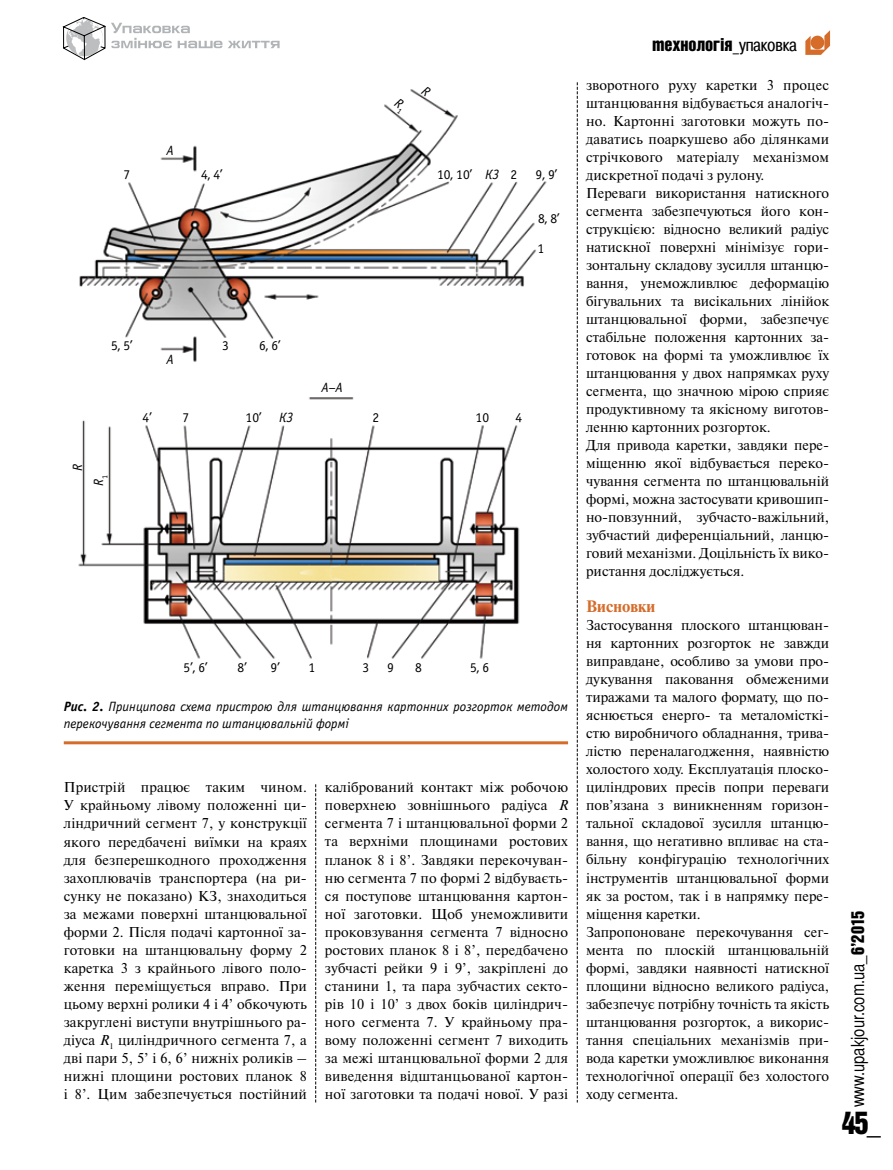
<style>
.page{position:relative;width:893px;height:1170px;background:#fff}
.page>*{position:absolute;margin:0;border:0;box-sizing:border-box;transform-origin:0 0}
.t1{font:31.5px "Bastion Kontrast Alt C";color:#000}
.t2{font:18px "Bastion C";color:#000}
.t3{font:18px "Bastion Kontrast Alt C";color:#000}
.t4{font:700 16.5px "Newton C";color:#d56c2a}
.t5{font:14.25px/18px "Newton C";color:#000}
.t6{font:italic 13.5px/16.5px "Officina Sans C";color:#000}
.t7{font:13.5px "Officina Sans C";color:#000}
.s1{font-weight:700}
.s2{font-style:italic}
.s3{font-family:"Pragmatica Cond C"}
.s4{font-family:"Bastion Kontrast Alt C"}
</style>
<div class="page">
<svg style="left:63px;top:17px;width:159px;height:43px"></svg>
<svg style="left:228px;top:41px;width:52px;height:7px"></svg>
<svg style="left:805px;top:30px;width:25px;height:25px"></svg>
<img style="left:78px;top:89px;width:469px;height:570px">
<hr style="left:64px;top:741px;width:504px;height:3px;background:#d56c2a">
<svg style="left:577px;top:82px;width:1px;height:1020px"></svg>
<svg style="left:315px;top:784px;width:1px;height:318px"></svg>
<svg style="left:421px;top:89px;width:10px;height:8px"></svg>
<svg style="left:394px;top:97px;width:10px;height:17px"></svg>
<p class="t6" style="left:167px;top:143px;width:9px">A</p>
<p class="t7" style="left:124px;top:167px;width:8px">7</p>
<p class="t7" style="left:201px;top:167px;width:23px">4, 4’</p>
<p class="t7" style="left:111px;top:338px;width:23px">5, 5’</p>
<p class="t6" style="left:167px;top:352px;width:9px">A</p>
<p class="t7" style="left:222px;top:338px;width:8px">3</p>
<p class="t7" style="left:259px;top:338px;width:23px">6, 6’</p>
<p class="t6" style="left:322px;top:380px;width:23px">A–A</p>
<p class="t7" style="left:437px;top:167px;width:37px">10, 10’</p>
<p class="t7" style="left:536px;top:167px;width:23px">9, 9’</p>
<p class="t7" style="left:538px;top:211px;width:23px">8, 8’</p>
<p class="t6" style="left:485px;top:167px;width:15px">КЗ</p>
<p class="t7" style="left:511px;top:167px;width:8px">2</p>
<p class="t7" style="left:538px;top:241px;width:8px">1</p>
<p class="t6" style="left:70px;top:471px;width:8px;rotate:-90deg">R</p>
<p class="t6" style="left:91px;top:485px;width:12px;rotate:-90deg">R<sub>1</sub></p>
<p class="t7" style="left:143px;top:410px;width:11px">4’</p>
<p class="t7" style="left:183px;top:410px;width:8px">7</p>
<p class="t7" style="left:246px;top:410px;width:17px">10’</p>
<p class="t7" style="left:516px;top:410px;width:8px">4</p>
<p class="t6" style="left:279px;top:409px;width:15px">КЗ</p>
<p class="t7" style="left:373px;top:410px;width:8px">2</p>
<p class="t7" style="left:476px;top:410px;width:15px">10</p>
<p class="t7" style="left:238px;top:660px;width:11px">8’</p>
<p class="t7" style="left:271px;top:660px;width:11px">9’</p>
<p class="t7" style="left:309px;top:660px;width:8px">1</p>
<p class="t7" style="left:363px;top:660px;width:8px">3</p>
<p class="t7" style="left:387px;top:660px;width:8px">9</p>
<p class="t7" style="left:415px;top:660px;width:8px">8</p>
<p class="t7" style="left:184px;top:660px;width:26px">5’, 6’</p>
<p class="t7" style="left:470px;top:660px;width:21px">5, 6</p>
<p class="t6" style="left:64px;top:699px;width:506px"><span class="s1">Рис. 2.</span> Принципова схема пристрою для штанцювання картонних розгорток методом перекочування сегмента по штанцювальній формі</p>
<p class="t5" style="left:64px;top:778px;width:245px;text-align:justify">Пристрій працює таким чином.<br>У крайньому лівому положенні ци&shy;ліндричний сегмент 7, у конструкції якого передбачені виїмки на краях для безперешкодного проходження захоплювачів транспортера (на ри&shy;сунку не показано) КЗ, знаходиться за межами поверхні штанцювальної форми 2. Після подачі картонної за&shy;готовки на штанцювальну форму 2 каретка 3 з крайнього лівого поло&shy;ження переміщується вправо. При цьому верхні ролики 4 і 4’ обкочують закруглені виступи внутрішнього ра&shy;діуса <span class="s2">R</span><sub>1</sub> циліндричного сегмента 7, а дві пари 5, 5’ і 6, 6’ нижніх роликів – нижні площини ростових планок 8 і 8’. Цим забезпечується постійний</p>
<p class="t5" style="left:325px;top:778px;width:245px">калібрований контакт між робочою поверхнею зовнішнього радіуса <span class="s2">R </span>сегмента 7 і штанцювальної форми 2 та верхніми площинами ростових планок 8 і 8’. Завдяки перекочуван&shy;ню сегмента 7 по формі 2 відбуваєть&shy;ся поступове штанцювання картон&shy;ної заготовки. Щоб унеможливити проковзування сегмента 7 відносно ростових планок 8 і 8’, передбачено зубчасті рейки 9 і 9’, закріплені до станини 1, та пара зубчастих секто&shy;рів 10 і 10’ з двох боків циліндрич&shy;ного сегмента 7. У крайньому пра&shy;вому положенні сегмент 7 виходить за межі штанцювальної форми 2 для виведення відштанцьованої картон&shy;ної заготовки та подачі нової. У разі</p>
<p class="t3" style="left:652px;top:36px;width:146px">технологія<span class="s3">_упаковка</span></p>
<p class="t5" style="left:586px;top:76px;width:245px">зворотного руху каретки 3 процес штанцювання відбувається аналогіч&shy;но. Картонні заготовки можуть по&shy;даватись поаркушево або ділянками стрічкового матеріалу механізмом дискретної подачі з рулону.<br>Переваги використання натискного сегмента забезпечуються його кон&shy;струкцією: відносно великий радіус натискної поверхні мінімізує гори&shy;зонтальну складову зусилля штанцю&shy;вання, унеможливлює деформацію бігувальних та висікальних лінійок штанцювальної форми, забезпечує стабільне положення картонних за&shy;готовок на формі та уможливлює їх штанцювання у двох напрямках руху сегмента, що значною мірою сприяє продуктивному та якісному виготов&shy;ленню картонних розгорток.<br>Для привода каретки, завдяки пере&shy;міщенню якої відбувається переко&shy;чування сегмента по штанцювальній формі, можна застосувати кривошип&shy;но-повзунний, зубчасто-важільний, зубчастий диференціальний, ланцю&shy;говий механізми. Доцільність їх вико&shy;ристання досліджується.</p>
<p class="t4" style="left:586px;top:597px;width:71px">Висновки</p>
<p class="t5" style="left:586px;top:616px;width:245px">Застосування плоского штанцюван&shy;ня картонних розгорток не завжди виправдане, особливо за умови про&shy;дукування паковання обмеженими тиражами та малого формату, що по&shy;яснюється енерго- та металомісткі&shy;стю виробничого обладнання, трива&shy;лістю переналагодження, наявністю холостого ходу. Експлуатація плоско&shy;циліндрових пресів попри переваги пов’язана з виникненням горизон&shy;тальної складової зусилля штанцю&shy;вання, що негативно впливає на ста&shy;більну конфігурацію технологічних інструментів штанцювальної форми як за ростом, так і в напрямку пере&shy;міщення каретки.<br>Запропоноване перекочування сег&shy;мента по плоскій штанцювальній формі, завдяки наявності натискної площини відносно великого радіуса, забезпечує потрібну точність та якість штанцювання розгорток, а викорис&shy;тання спеціальних механізмів при&shy;вода каретки уможливлює виконання технологічної операції без холостого ходу сегмента.</p>
<p class="t2" style="left:847px;top:1107px;width:198px;rotate:-90deg">www.upakjour.com.ua_<span class="s4">6’2015</span></p>
<h1 class="t1" style="left:842px;top:1106px;width:41px">45_</h1>
</div>
